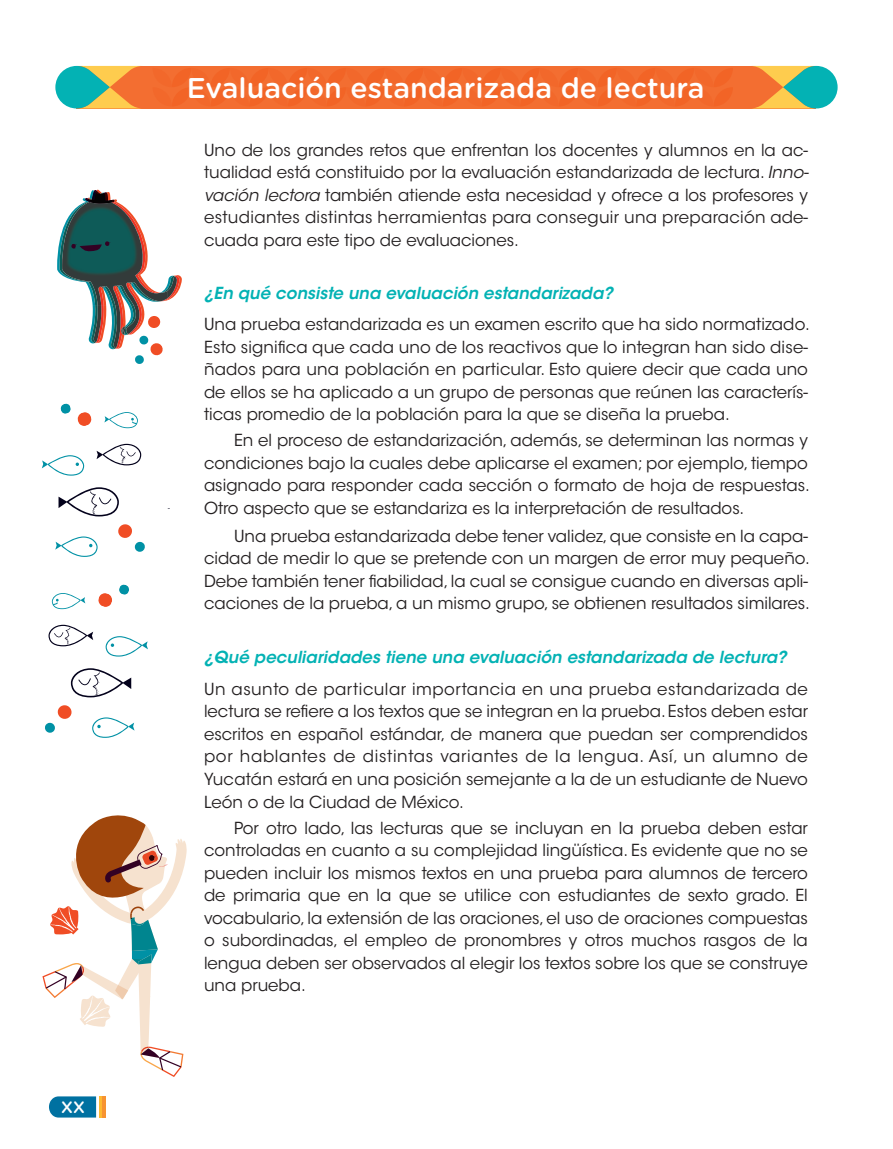
<style>
.page{position:relative;width:893px;height:1149px;background:#fff}
.page>*{position:absolute;margin:0;border:0;box-sizing:border-box;transform-origin:0 0}
.t1{font:500 28.5px "Gotham Rounded";color:#fff}
.t2{font:16.5px/22.5px "ITC Avant Garde Std";color:#231f20;text-align:justify}
.t3{font:italic 600 16.5px "ITC Avant Garde Std";color:#03b2b4}
.t4{font:500 16.5px "Gotham Rounded";color:#fff}
.s1{font-style:italic}
</style>
<div class="page">
<svg style="left:49px;top:1096px;width:47px;height:21px"></svg>
<hr style="left:102px;top:1095px;width:3px;height:22px;background:#f79332">
<hr style="left:100px;top:1095px;width:2px;height:22px;background:#fdb931">
<div style="left:77px;top:66px;width:739px;height:42px;background:#f36e31"></div>
<svg style="left:172px;top:68px;width:561px;height:38px"></svg>
<svg style="left:753px;top:66px;width:85px;height:42px"></svg>
<svg style="left:55px;top:66px;width:85px;height:42px"></svg>
<svg style="left:42px;top:815px;width:145px;height:261px"></svg>
<img style="left:57px;top:201px;width:28px;height:74px">
<svg style="left:85px;top:189px;width:16px;height:13px"></svg>
<img style="left:62px;top:202px;width:86px;height:84px">
<img style="left:89px;top:192px;width:23px;height:11px">
<svg style="left:71px;top:241px;width:39px;height:10px"></svg>
<svg style="left:88px;top:275px;width:94px;height:89px"></svg>
<svg style="left:42px;top:455px;width:42px;height:20px"></svg>
<svg style="left:55px;top:536px;width:43px;height:20px"></svg>
<svg style="left:104px;top:412px;width:34px;height:16px"></svg>
<svg style="left:118px;top:524px;width:27px;height:27px"></svg>
<svg style="left:60px;top:403px;width:11px;height:10px"></svg>
<svg style="left:77px;top:412px;width:15px;height:14px"></svg>
<svg style="left:59px;top:487px;width:60px;height:29px"></svg>
<svg style="left:97px;top:443px;width:44px;height:22px"></svg>
<svg style="left:106px;top:636px;width:42px;height:20px"></svg>
<svg style="left:92px;top:717px;width:43px;height:20px"></svg>
<svg style="left:52px;top:593px;width:33px;height:16px"></svg>
<svg style="left:45px;top:705px;width:27px;height:27px"></svg>
<svg style="left:119px;top:584px;width:10px;height:10px"></svg>
<svg style="left:98px;top:593px;width:14px;height:13px"></svg>
<svg style="left:71px;top:668px;width:60px;height:29px"></svg>
<svg style="left:49px;top:624px;width:44px;height:22px"></svg>
<p class="t4" style="left:61px;top:1094px;width:25px">XX</p>
<h1 class="t1" style="left:187px;top:67px;width:519px">Evaluación estandarizada de lectura</h1>
<p class="t2" style="left:204px;top:139px;width:606px">Uno de los grandes retos que enfrentan los docentes y alumnos en la ac&shy;tualidad está constituido por la evaluación estandarizada de lectura. <span class="s1">Inno&shy;vación lectora</span> también atiende esta necesidad y ofrece a los profesores y estudiantes distintas herramientas para conseguir una preparación ade&shy;cuada para este tipo de evaluaciones.</p>
<p class="t3" style="left:204px;top:282px;width:411px">¿En qué consiste una evaluación estandarizada?</p>
<p class="t2" style="left:204px;top:313px;width:607px">Una prueba estandarizada es un examen escrito que ha sido normatizado.<br>Esto significa que cada uno de los reactivos que lo integran han sido dise&shy;ñados para una población en particular. Esto quiere decir que cada uno de ellos se ha aplicado a un grupo de personas que reúnen las caracterís&shy;ticas promedio de la población para la que se diseña la prueba.</p>
<p class="t2" style="left:204px;top:429px;width:607px;text-indent:30px">En el proceso de estandarización, además, se determinan las normas y condiciones bajo la cuales debe aplicarse el examen; por ejemplo, tiempo asignado para responder cada sección o formato de hoja de respuestas.<br>Otro aspecto que se estandariza es la interpretación de resultados.</p>
<p class="t2" style="left:204px;top:524px;width:607px;text-align:left;text-indent:30px">Una prueba estandarizada debe tener validez, que consiste en la capa&shy;cidad de medir lo que se pretende con un margen de error muy pequeño.<br>Debe también tener fiabilidad, la cual se consigue cuando en diversas apli&shy;caciones de la prueba, a un mismo grupo, se obtienen resultados similares.</p>
<p class="t3" style="left:204px;top:646px;width:584px">¿Qué peculiaridades tiene una evaluación estandarizada de lectura?</p>
<p class="t2" style="left:204px;top:677px;width:605px">Un asunto de particular importancia en una prueba estandarizada de lectura se refiere a los textos que se integran en la prueba. Estos deben estar escritos en español estándar, de manera que puedan ser comprendidos por hablantes de distintas variantes de la lengua. Así, un alumno de Yucatán estará en una posición semejante a la de un estudiante de Nuevo León o de la Ciudad de México.</p>
<p class="t2" style="left:204px;top:816px;width:605px;text-indent:30px">Por otro lado, las lecturas que se incluyan en la prueba deben estar controladas en cuanto a su complejidad lingüística. Es evidente que no se pueden incluir los mismos textos en una prueba para alumnos de tercero de primaria que en la que se utilice con estudiantes de sexto grado. El vocabulario, la extensión de las oraciones, el uso de oraciones compuestas o subordinadas, el empleo de pronombres y otros muchos rasgos de la lengua deben ser observados al elegir los textos sobre los que se construye una prueba.</p>
</div>
